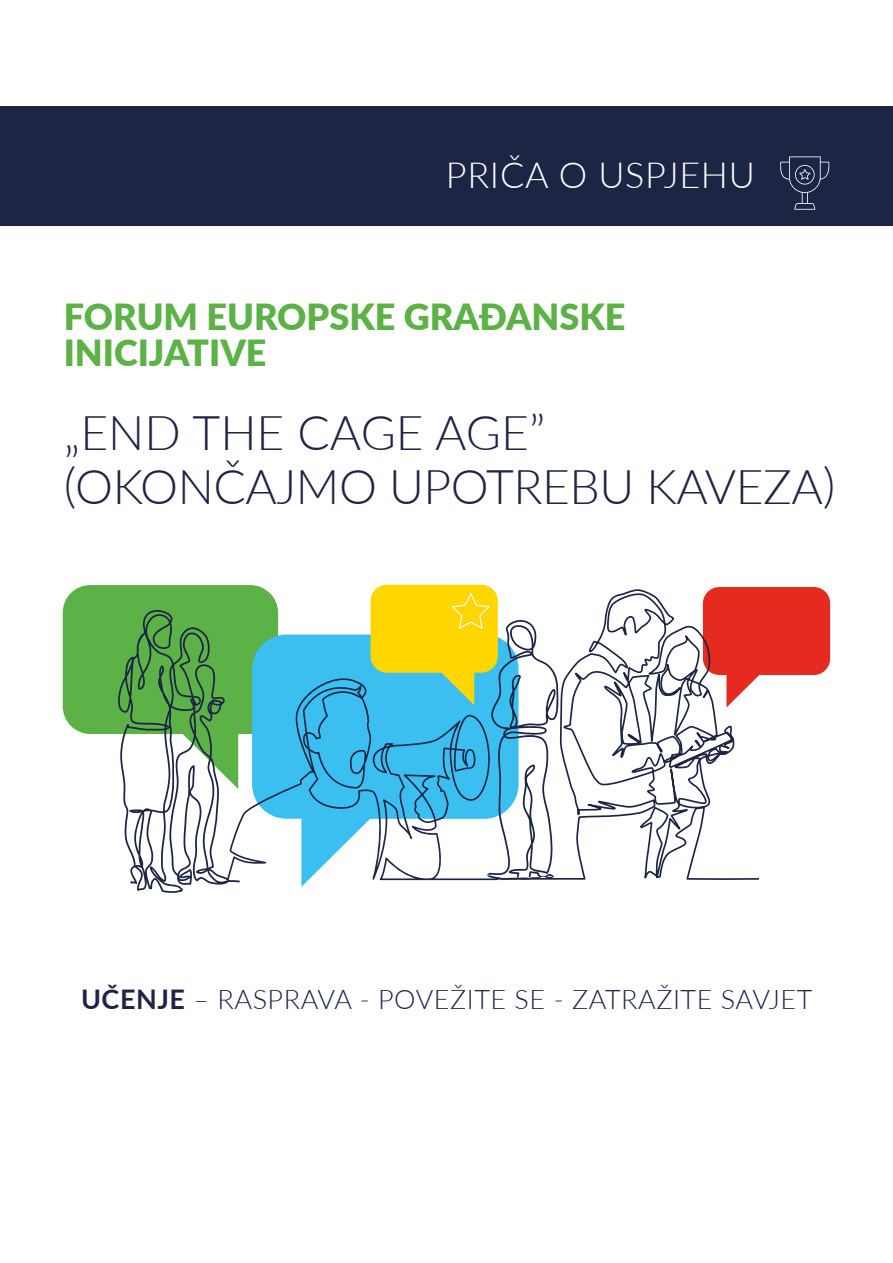
<style>
.page{position:relative;width:893px;height:1263px;background:#fff}
.page>*{position:absolute;margin:0;border:0;box-sizing:border-box;transform-origin:0 0}
.t1{font:300 48px/54px "Lato";letter-spacing:-.01em;color:#1c2543}
.t2{font:900 36px/36px "Lato";color:#5cb246}
.t3{font:300 36px "Lato";letter-spacing:.02em;color:#fff}
.t4{font:300 27px "Lato";letter-spacing:.02em;color:#1c2543}
.s1{font-weight:700}
</style>
<div class="page">
<div style="left:0;top:106px;width:893px;height:119px;background:#1c2543"></div>
<svg style="left:278px;top:634px;width:216px;height:253px;fill:#3abff0"></svg>
<div style="left:714px;top:587px;width:116px;height:89px;background:#e52a20"></div>
<svg style="left:494px;top:588px;width:267px;height:293px"></svg>
<svg style="left:63px;top:585px;width:215px;height:308px"></svg>
<svg style="left:226px;top:676px;width:145px;height:204px;fill:#3abff0"></svg>
<svg style="left:371px;top:585px;width:188px;height:295px"></svg>
<svg style="left:780px;top:156px;width:50px;height:54px"></svg>
<h2 class="t3" style="left:446px;top:150px;width:311px">PRIČA O USPJEHU</h2>
<h2 class="t2" style="left:64px;top:298px;width:563px">FORUM EUROPSKE GRAĐANSKE<br>INICIJATIVE</h2>
<h1 class="t1" style="left:64px;top:404px;width:773px">„END THE CAGE AGE” (OKONČAJMO UPOTREBU KAVEZA)</h1>
<p class="t4" style="left:81px;top:981px;width:733px"><span class="s1">UČENJE</span> – RASPRAVA - POVEŽITE SE - ZATRAŽITE SAVJET</p>
</div>
